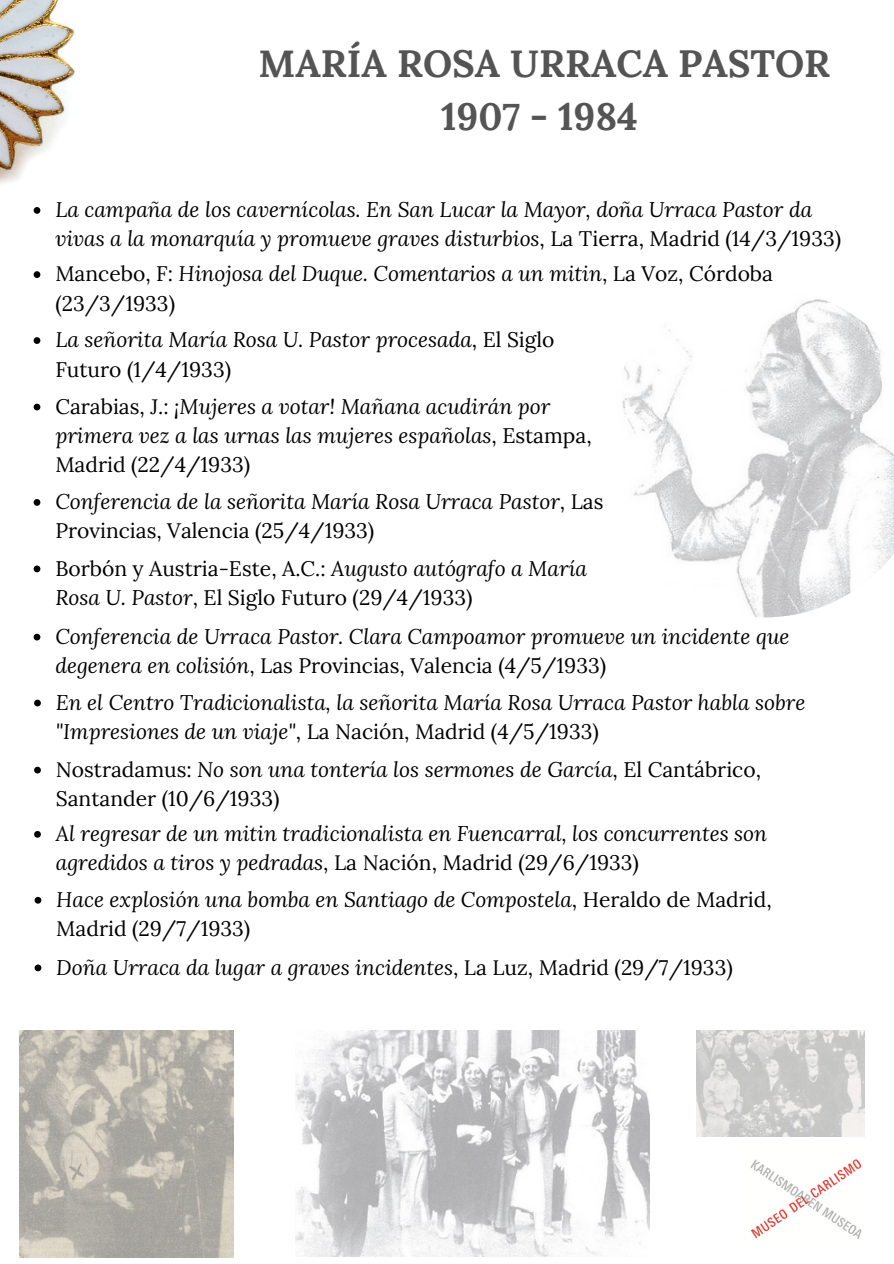
<style>
.page{position:relative;width:894px;height:1264px;background:#fff}
.page>*{position:absolute;margin:0;border:0;box-sizing:border-box;transform-origin:0 0}
.t1{font:700 37.95px/52.8px "Lora";color:#545454;text-align:center}
.t2{font:italic 21px/29.2px "Lora";color:#000}
.t3{font:21px/29.2px "Lora";color:#000}
.s1{font-style:normal}
.s2{font-style:italic}
</style>
<div class="page">
<img style="left:0;top:0;width:75px;height:184px">
<img style="left:750px;top:1159px;width:112px;height:80px">
<img style="left:696px;top:1030px;width:168px;height:106px">
<svg style="left:34px;top:633px;width:6px;height:7px"></svg>
<svg style="left:34px;top:271px;width:6px;height:7px"></svg>
<svg style="left:34px;top:499px;width:6px;height:7px"></svg>
<svg style="left:34px;top:337px;width:6px;height:7px"></svg>
<svg style="left:34px;top:565px;width:6px;height:7px"></svg>
<svg style="left:34px;top:699px;width:7px;height:7px"></svg>
<svg style="left:34px;top:207px;width:6px;height:7px"></svg>
<svg style="left:34px;top:403px;width:6px;height:7px"></svg>
<img style="left:622px;top:299px;width:271px;height:318px">
<img style="left:19px;top:1030px;width:214px;height:227px">
<img style="left:295px;top:1030px;width:354px;height:226px">
<svg style="left:35px;top:896px;width:6px;height:7px"></svg>
<svg style="left:34px;top:831px;width:7px;height:6px"></svg>
<svg style="left:35px;top:964px;width:6px;height:7px"></svg>
<svg style="left:34px;top:766px;width:7px;height:7px"></svg>
<h1 class="t1" style="left:258px;top:37px;width:573px">MARÍA ROSA URRACA PASTOR<br>1907 - 1984</h1>
<p class="t2" style="left:55px;top:194px;width:787px">La campaña de los cavernícolas. En San Lucar la Mayor, doña Urraca Pastor da vivas a la monarquía y promueve graves disturbios<span class="s1">, La Tierra, Madrid (14/3/1933)</span></p>
<p class="t2" style="left:55px;top:259px;width:719px"><span class="s1">Mancebo, F:</span> Hinojosa del Duque. Comentarios a un mitin<span class="s1">, La Voz, Córdoba (23/3/1933)</span></p>
<p class="t2" style="left:55px;top:325px;width:500px">La señorita María Rosa U. Pastor procesada<span class="s1">, El Siglo<br>Futuro (1/4/1933)</span></p>
<p class="t2" style="left:55px;top:391px;width:537px"><span class="s1">Carabias, J.:</span> ¡Mujeres a votar! Mañana acudirán por primera vez a las urnas las mujeres españolas<span class="s1">, Estampa,<br>Madrid (22/4/1933)</span></p>
<p class="t2" style="left:55px;top:486px;width:549px">Conferencia de la señorita María Rosa Urraca Pastor<span class="s1">, Las<br>Provincias, Valencia (25/4/1933)</span></p>
<p class="t3" style="left:55px;top:553px;width:533px">Borbón y Austria-Este, A.C.: <span class="s2">Augusto autógrafo a María<br>Rosa U. Pastor</span>, El Siglo Futuro (29/4/1933)</p>
<p class="t2" style="left:55px;top:621px;width:735px">Conferencia de Urraca Pastor. Clara Campoamor promueve un incidente que degenera en colisión<span class="s1">, Las Provincias, Valencia (4/5/1933)</span></p>
<p class="t2" style="left:56px;top:687px;width:750px">En el Centro Tradicionalista, la señorita María Rosa Urraca Pastor habla sobre "Impresiones de un viaje"<span class="s1">, La Nación, Madrid (4/5/1933)</span></p>
<p class="t3" style="left:56px;top:754px;width:706px">Nostradamus: <span class="s2">No son una tontería los sermones de García</span>, El Cantábrico,<br>Santander (10/6/1933)</p>
<p class="t2" style="left:56px;top:818px;width:712px">Al regresar de un mitin tradicionalista en Fuencarral, los concurrentes son agredidos a tiros y pedradas<span class="s1">, La Nación, Madrid (29/6/1933)</span></p>
<p class="t2" style="left:56px;top:884px;width:716px">Hace explosión una bomba en Santiago de Compostela<span class="s1">, Heraldo de Madrid,<br>Madrid (29/7/1933)</span></p>
<p class="t2" style="left:56px;top:952px;width:677px">Doña Urraca da lugar a graves incidentes<span class="s1">, La Luz, Madrid (29/7/1933)</span></p>
</div>
